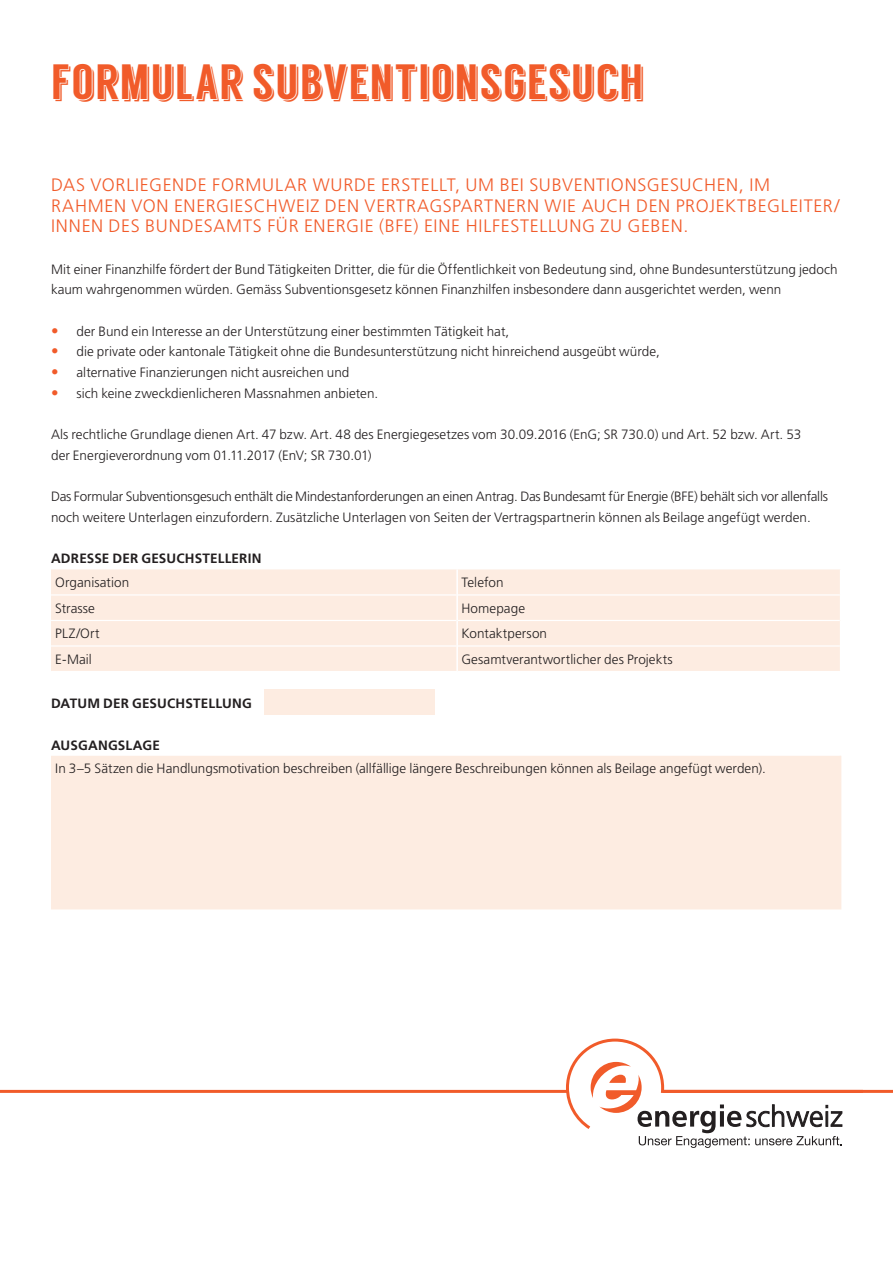
<style>
.page{position:relative;width:893px;height:1263px;background:#fff}
.page>*{position:absolute;margin:0;border:0;box-sizing:border-box;transform-origin:0 0}
.Merkblatttittel{font:49.5px "Langdon";letter-spacing:-.005em;color:#f15b2a}
.Leadtext{font:300 18px/20.7px "Frutiger LT Std";letter-spacing:.04em;color:#f15b2a}
.Fliesstext{font:300 13.5px/20.7px "Frutiger LT Std";color:#231f20}
.Fliesstext_kein_Grun{font:300 13.5px "Frutiger LT Std";letter-spacing:.005em;color:#231f20}
.Paragraphentitel{font:700 13.5px "Frutiger LT Std";letter-spacing:.01em;color:#231f20}
.s1{font-size:15px;color:#f15b2a}
</style>
<div class="page">
<div style="left:51px;top:569px;width:789px;height:102px;background:#fdece1"></div>
<hr style="left:51px;top:594px;width:405px;height:1px;background:#fff">
<hr style="left:458px;top:594px;width:382px;height:1px;background:#fff">
<hr style="left:51px;top:620px;width:405px;height:1px;background:#fff">
<hr style="left:458px;top:620px;width:382px;height:1px;background:#fff">
<hr style="left:51px;top:645px;width:405px;height:2px;background:#fff">
<hr style="left:458px;top:645px;width:382px;height:2px;background:#fff">
<hr style="left:456px;top:569px;width:2px;height:26px;background:#fff">
<hr style="left:456px;top:595px;width:2px;height:25px;background:#fff">
<hr style="left:456px;top:620px;width:2px;height:26px;background:#fff">
<hr style="left:456px;top:646px;width:2px;height:25px;background:#fff">
<div style="left:264px;top:689px;width:170px;height:25px;background:#fdece1"></div>
<div style="left:51px;top:756px;width:789px;height:152px;background:#fdece1"></div>
<hr style="left:51px;top:781px;width:789px;height:1px;background:#fdece1">
<svg style="left:840px;top:756px;width:1px;height:152px"></svg>
<hr style="left:51px;top:806px;width:789px;height:1px;background:#fdece1">
<hr style="left:51px;top:832px;width:789px;height:1px;background:#fdece1">
<hr style="left:51px;top:857px;width:789px;height:1px;background:#fdece1">
<hr style="left:51px;top:883px;width:789px;height:1px;background:#fdece1">
<hr style="left:51px;top:908px;width:790px;height:1px;background:#fdece1">
<hr style="left:0;top:1090px;width:893px;height:3px;background:#f15b2a">
<svg style="left:564px;top:1038px;width:302px;height:110px"></svg>
<p class="Merkblatttittel" style="left:51px;top:56px;width:596px">FORMULAR SUBVENTIONSGESUCH</p>
<p class="Leadtext" style="left:51px;top:174px;width:790px">DAS VORLIEGENDE FORMULAR WURDE ERSTELLT, UM BEI SUBVENTIONSGESUCHEN, IM<br>RAHMEN VON ENERGIESCHWEIZ DEN VERTRAGSPARTNERN WIE AUCH DEN PROJEKTBEGLEITER/<br>INNEN DES BUNDESAMTS FÜR ENERGIE (BFE) EINE HILFESTELLUNG ZU GEBEN.</p>
<p class="Fliesstext" style="left:51px;top:259px;width:788px">Mit einer Finanzhilfe fördert der Bund Tätigkeiten Dritter, die für die Öffentlichkeit von Bedeutung sind, ohne Bundesunterstützung jedoch kaum wahrgenommen würden. Gemäss Subventionsgesetz können Finanzhilfen insbesondere dann ausgerichtet werden, wenn</p>
<p class="Fliesstext" style="left:51px;top:321px;width:460px"><span class="s1">•</span> der Bund ein Interesse an der Unterstützung einer bestimmten Tätigkeit hat,</p>
<p class="Fliesstext" style="left:51px;top:342px;width:610px"><span class="s1">•</span> die private oder kantonale Tätigkeit ohne die Bundesunterstützung nicht hinreichend ausgeübt würde,</p>
<p class="Fliesstext" style="left:51px;top:362px;width:300px"><span class="s1">•</span> alternative Finanzierungen nicht ausreichen und</p>
<p class="Fliesstext" style="left:51px;top:383px;width:329px"><span class="s1">•</span> sich keine zweckdienlicheren Massnahmen anbieten.</p>
<p class="Fliesstext" style="left:51px;top:424px;width:752px">Als rechtliche Grundlage dienen Art. 47 bzw. Art. 48 des Energiegesetzes vom 30.09.2016 (EnG; SR 730.0) und Art. 52 bzw. Art. 53 der Energieverordnung vom 01.11.2017 (EnV; SR 730.01)</p>
<p class="Fliesstext" style="left:51px;top:486px;width:778px">Das Formular Subventionsgesuch enthält die Mindestanforderungen an einen Antrag. Das Bundesamt für Energie (BFE) behält sich vor allenfalls noch weitere Unterlagen einzufordern. Zusätzliche Unterlagen von Seiten der Vertragspartnerin können als Beilage angefügt werden.</p>
<p class="Paragraphentitel" style="left:51px;top:551px;width:212px">ADRESSE DER GESUCHSTELLERIN</p>
<p class="Fliesstext_kein_Grun" style="left:55px;top:575px;width:76px">Organisation</p>
<p class="Fliesstext_kein_Grun" style="left:461px;top:575px;width:44px">Telefon</p>
<p class="Fliesstext_kein_Grun" style="left:55px;top:600px;width:41px">Strasse</p>
<p class="Fliesstext_kein_Grun" style="left:461px;top:600px;width:65px">Homepage</p>
<p class="Fliesstext_kein_Grun" style="left:55px;top:626px;width:46px">PLZ/Ort</p>
<p class="Fliesstext_kein_Grun" style="left:461px;top:626px;width:87px">Kontaktperson</p>
<p class="Fliesstext_kein_Grun" style="left:55px;top:651px;width:38px">E-Mail</p>
<p class="Fliesstext_kein_Grun" style="left:461px;top:651px;width:213px">Gesamtverantwortlicher des Projekts</p>
<p class="Paragraphentitel" style="left:51px;top:696px;width:202px">DATUM DER GESUCHSTELLUNG</p>
<p class="Paragraphentitel" style="left:51px;top:737px;width:110px">AUSGANGSLAGE</p>
<p class="Fliesstext_kein_Grun" style="left:55px;top:761px;width:712px">In 3–5 Sätzen die Handlungsmotivation beschreiben (allfällige längere Beschreibungen können als Beilage angefügt werden).</p>
</div>
